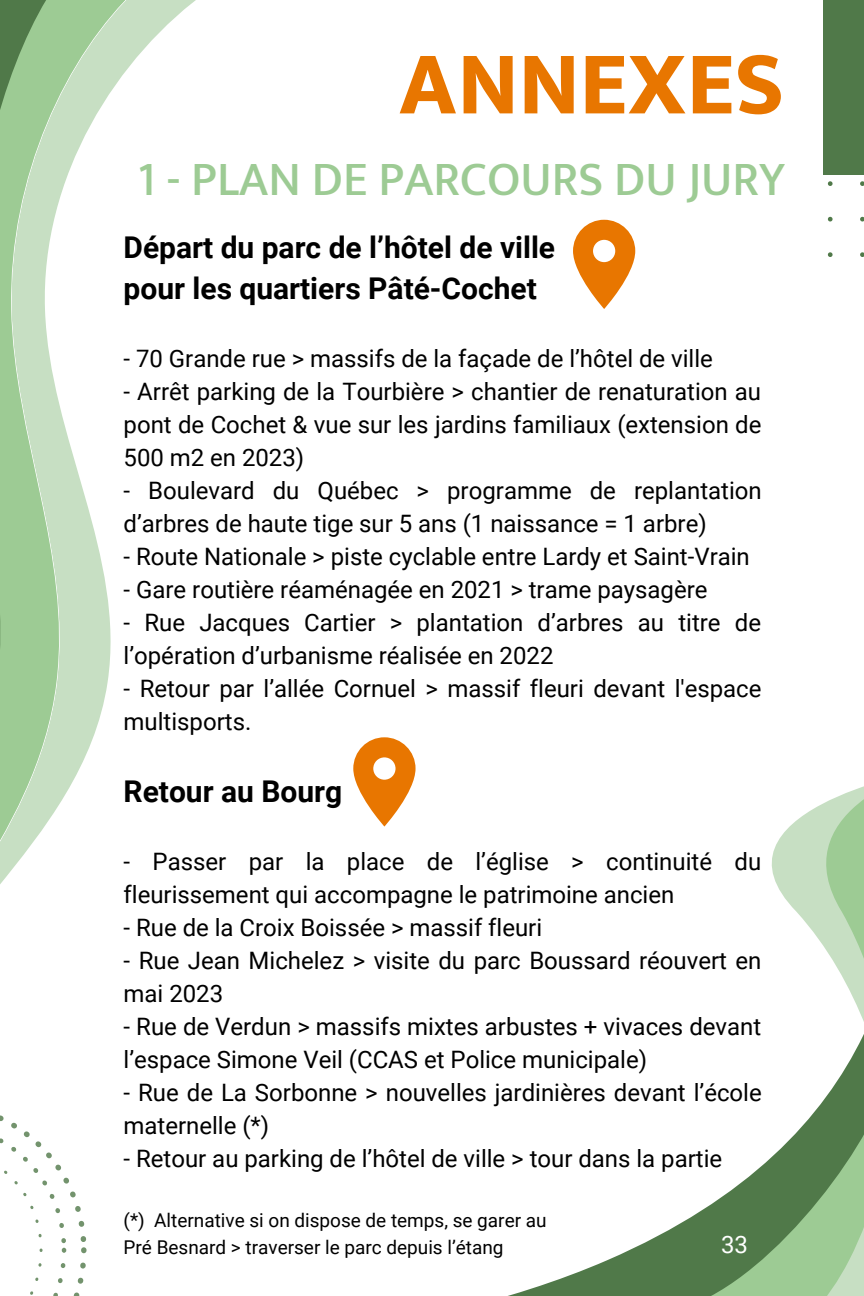
<style>
.page{position:relative;width:864px;height:1296px;background:#fff}
.page>*{position:absolute;margin:0;border:0;box-sizing:border-box;transform-origin:0 0}
.t1{font:800 91.1px "Mukta Mahee";color:#e87600}
.t2{font:500 48.4px "Mukta";color:#9dcb94}
.t3{font:700 30px "Roboto";color:#000}
.t4{font:24px/33px "Roboto";color:#000}
.t5{font:24px "Roboto";color:#fff}
.t6{font:19px "Roboto";color:#000}
</style>
<div class="page">
<svg style="left:129px;top:0;width:67px;height:67px"></svg>
<svg style="left:0;top:0;width:129px;height:884px"></svg>
<svg style="left:508px;top:1232px;width:157px;height:64px"></svg>
<svg style="left:665px;top:786px;width:199px;height:510px"></svg>
<div style="left:823px;top:0;width:41px;height:175px;background:#507949"></div>
<svg style="left:75px;top:1206px;width:6px;height:6px"></svg>
<svg style="left:70px;top:1191px;width:6px;height:6px"></svg>
<svg style="left:78px;top:1221px;width:6px;height:6px"></svg>
<svg style="left:80px;top:1262px;width:6px;height:7px"></svg>
<svg style="left:73px;top:1292px;width:7px;height:4px"></svg>
<svg style="left:78px;top:1277px;width:6px;height:7px"></svg>
<svg style="left:81px;top:1236px;width:6px;height:17px"></svg>
<svg style="left:61px;top:1263px;width:4px;height:5px"></svg>
<svg style="left:53px;top:1292px;width:5px;height:4px"></svg>
<svg style="left:55px;top:1208px;width:5px;height:5px"></svg>
<svg style="left:61px;top:1238px;width:5px;height:15px"></svg>
<svg style="left:59px;top:1223px;width:5px;height:5px"></svg>
<svg style="left:49px;top:1194px;width:6px;height:5px"></svg>
<svg style="left:58px;top:1278px;width:5px;height:5px"></svg>
<svg style="left:0;top:1115px;width:69px;height:70px"></svg>
<svg style="left:30px;top:1291px;width:3px;height:4px"></svg>
<svg style="left:35px;top:1277px;width:4px;height:4px"></svg>
<svg style="left:38px;top:1263px;width:4px;height:4px"></svg>
<svg style="left:30px;top:1206px;width:4px;height:3px"></svg>
<svg style="left:35px;top:1219px;width:4px;height:4px"></svg>
<svg style="left:38px;top:1234px;width:4px;height:3px"></svg>
<svg style="left:828px;top:252px;width:5px;height:5px"></svg>
<svg style="left:828px;top:217px;width:5px;height:4px"></svg>
<svg style="left:828px;top:181px;width:5px;height:5px"></svg>
<svg style="left:860px;top:252px;width:4px;height:5px"></svg>
<svg style="left:860px;top:217px;width:4px;height:4px"></svg>
<svg style="left:860px;top:181px;width:4px;height:5px"></svg>
<svg style="left:573px;top:220px;width:62px;height:89px"></svg>
<svg style="left:353px;top:737px;width:63px;height:90px"></svg>
<p class="t1" style="left:398px;top:29px;width:388px">ANNEXES</p>
<p class="t2" style="left:137px;top:150px;width:649px">1 - PLAN DE PARCOURS DU JURY</p>
<p class="t3" style="left:124px;top:230px;width:433px">Départ du parc de l’hôtel de ville</p>
<p class="t3" style="left:124px;top:271px;width:415px">pour les quartiers Pâté-Cochet</p>
<p class="t4" style="left:124px;top:342px;width:591px">- 70 Grande rue &gt; massifs de la façade de l’hôtel de ville</p>
<p class="t4" style="left:124px;top:375px;width:639px;text-align:justify">- Arrêt parking de la Tourbière &gt; chantier de renaturation au pont de Cochet &amp; vue sur les jardins familiaux (extension de 500 m2 en 2023)</p>
<p class="t4" style="left:124px;top:474px;width:640px">- Boulevard du Québec &gt; programme de replantation d’arbres de haute tige sur 5 ans (1 naissance = 1 arbre)</p>
<p class="t4" style="left:124px;top:540px;width:628px">- Route Nationale &gt; piste cyclable entre Lardy et Saint-Vrain</p>
<p class="t4" style="left:124px;top:573px;width:585px">- Gare routière réaménagée en 2021 &gt; trame paysagère</p>
<p class="t4" style="left:124px;top:606px;width:639px">- Rue Jacques Cartier &gt; plantation d’arbres au titre de l’opération d’urbanisme réalisée en 2022</p>
<p class="t4" style="left:124px;top:672px;width:639px">- Retour par l’allée Cornuel &gt; massif fleuri devant l'espace multisports.</p>
<p class="t3" style="left:124px;top:774px;width:220px">Retour au Bourg</p>
<p class="t4" style="left:124px;top:846px;width:639px">- Passer par la place de l’église &gt; continuité du fleurissement qui accompagne le patrimoine ancien</p>
<p class="t4" style="left:124px;top:912px;width:420px">- Rue de la Croix Boissée &gt; massif fleuri</p>
<p class="t4" style="left:124px;top:945px;width:639px">- Rue Jean Michelez &gt; visite du parc Boussard réouvert en mai 2023</p>
<p class="t4" style="left:124px;top:1011px;width:639px">- Rue de Verdun &gt; massifs mixtes arbustes + vivaces devant l’espace Simone Veil (CCAS et Police municipale)</p>
<p class="t4" style="left:124px;top:1077px;width:640px">- Rue de La Sorbonne &gt; nouvelles jardinières devant l’école maternelle (*)</p>
<p class="t4" style="left:124px;top:1143px;width:600px">- Retour au parking de l’hôtel de ville &gt; tour dans la partie</p>
<p class="t6" style="left:124px;top:1210px;width:425px">(*) Alternative si on dispose de temps, se garer au</p>
<p class="t6" style="left:124px;top:1236px;width:381px">Pré Besnard &gt; traverser le parc depuis l’étang</p>
<p class="t5" style="left:721px;top:1231px;width:28px">33</p>
</div>
